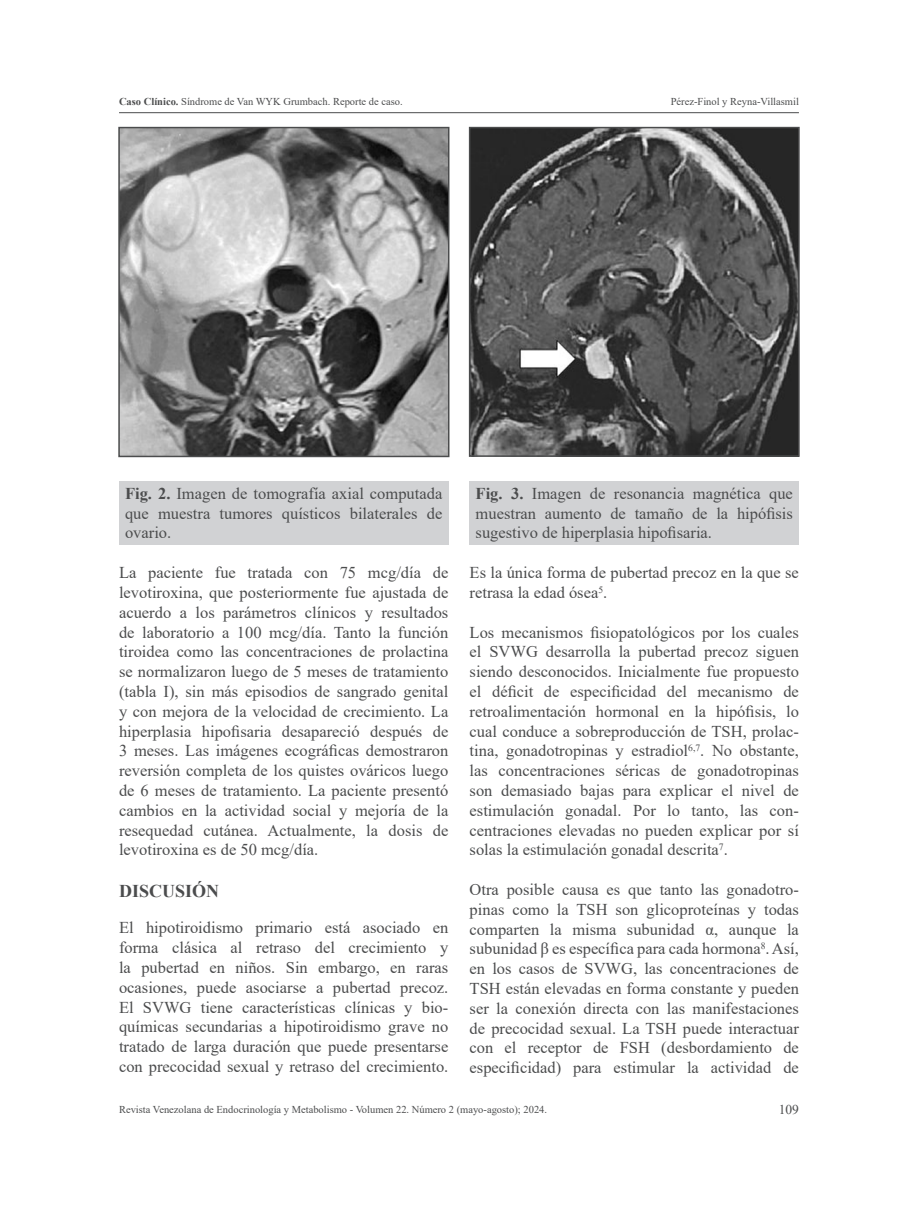
<style>
.page{position:relative;width:918px;height:1212px;background:#fff}
.page>*{position:absolute;margin:0;border:0;box-sizing:border-box;transform-origin:0 0}
.subtitulos{font:700 18px "Times New Roman";color:#4b4c4d}
.contenido_general{font:16.5px/19.8px "Times New Roman";color:#4b4c4d;text-align:justify}
.tabla{font:16.5px/19.8px "Times New Roman";color:#4b4c4d;text-align:justify}
.t1{font:13.5px "Times New Roman";color:#4b4c4d}
.t2{font:10.5px "Times New Roman";color:#4b4c4d}
.s1{font-weight:700}
</style>
<div class="page">
<hr style="left:119px;top:112px;width:680px;height:1px;background:#4b4c4d">
<div style="left:119px;top:481px;width:329px;height:64px;background:#d1d2d4"></div>
<div style="left:470px;top:481px;width:329px;height:64px;background:#d1d2d4"></div>
<img style="left:121px;top:130px;width:325px;height:324px">
<div style="left:118px;top:127px;width:331px;height:330px;border:2px solid #4b4c4d"></div>
<img style="left:472px;top:130px;width:325px;height:324px">
<div style="left:469px;top:127px;width:331px;height:330px;border:2px solid #4b4c4d"></div>
<p class="t2" style="left:119px;top:94px;width:285px"><span class="s1">Caso Clínico.</span> Síndrome de Van WYK Grumbach. Reporte de caso.</p>
<p class="t2" style="left:671px;top:94px;width:130px">Pérez-Finol y Reyna-Villasmil</p>
<p class="tabla" style="left:125px;top:483px;width:319px"><span class="s1">Fig. 2.</span> Imagen de tomografía axial computada que muestra tumores quísticos bilaterales de ovario.</p>
<p class="tabla" style="left:476px;top:483px;width:319px"><span class="s1">Fig. 3.</span> Imagen de resonancia magnética que muestran aumento de tamaño de la hipófisis sugestivo de hiperplasia hipofisaria.</p>
<p class="contenido_general" style="left:470px;top:562px;width:331px">Es la única forma de pubertad precoz en la que se retrasa la edad ósea<sup>5</sup>.</p>
<p class="contenido_general" style="left:470px;top:622px;width:331px">Los mecanismos fisiopatológicos por los cuales el SVWG desarrolla la pubertad precoz siguen siendo desconocidos. Inicialmente fue propuesto el déficit de especificidad del mecanismo de retroalimentación hormonal en la hipófisis, lo cual conduce a sobreproducción de TSH, prolac&shy;tina, gonadotropinas y estradiol<sup>6,7</sup>. No obstante, las concentraciones séricas de gonadotropinas son demasiado bajas para explicar el nivel de estimulación gonadal. Por lo tanto, las con&shy;centraciones elevadas no pueden explicar por sí solas la estimulación gonadal descrita<sup>7</sup>.</p>
<p class="contenido_general" style="left:470px;top:879px;width:331px">Otra posible causa es que tanto las gonadotro&shy;pinas como la TSH son glicoproteínas y todas comparten la misma subunidad α, aunque la subunidad β es específica para cada hormona<sup>8</sup>. Así, en los casos de SVWG, las concentraciones de TSH están elevadas en forma constante y pueden ser la conexión directa con las manifestaciones de precocidad sexual. La TSH puede interactuar con el receptor de FSH (desbordamiento de especificidad) para estimular la actividad de</p>
<p class="contenido_general" style="left:119px;top:562px;width:331px">La paciente fue tratada con 75 mcg/día de levotiroxina, que posteriormente fue ajustada de acuerdo a los parámetros clínicos y resultados de laboratorio a 100 mcg/día. Tanto la función tiroidea como las concentraciones de prolactina se normalizaron luego de 5 meses de tratamiento (tabla I), sin más episodios de sangrado genital y con mejora de la velocidad de crecimiento. La hiperplasia hipofisaria desapareció después de 3 meses. Las imágenes ecográficas demostraron reversión completa de los quistes ováricos luego de 6 meses de tratamiento. La paciente presentó cambios en la actividad social y mejoría de la resequedad cutánea. Actualmente, la dosis de levotiroxina es de 50 mcg/día.</p>
<p class="subtitulos" style="left:119px;top:878px;width:102px">DISCUSIÓN</p>
<p class="contenido_general" style="left:119px;top:917px;width:331px">El hipotiroidismo primario está asociado en forma clásica al retraso del crecimiento y la pubertad en niños. Sin embargo, en raras ocasiones, puede asociarse a pubertad precoz.<br>El SVWG tiene características clínicas y bio&shy;químicas secundarias a hipotiroidismo grave no tratado de larga duración que puede presentarse con precocidad sexual y retraso del crecimiento.</p>
<p class="t2" style="left:119px;top:1102px;width:430px">Revista Venezolana de Endocrinología y Metabolismo - Volumen 22. Número 2 (mayo-agosto); 2024.</p>
<p class="t1" style="left:779px;top:1099px;width:22px">109</p>
</div>
